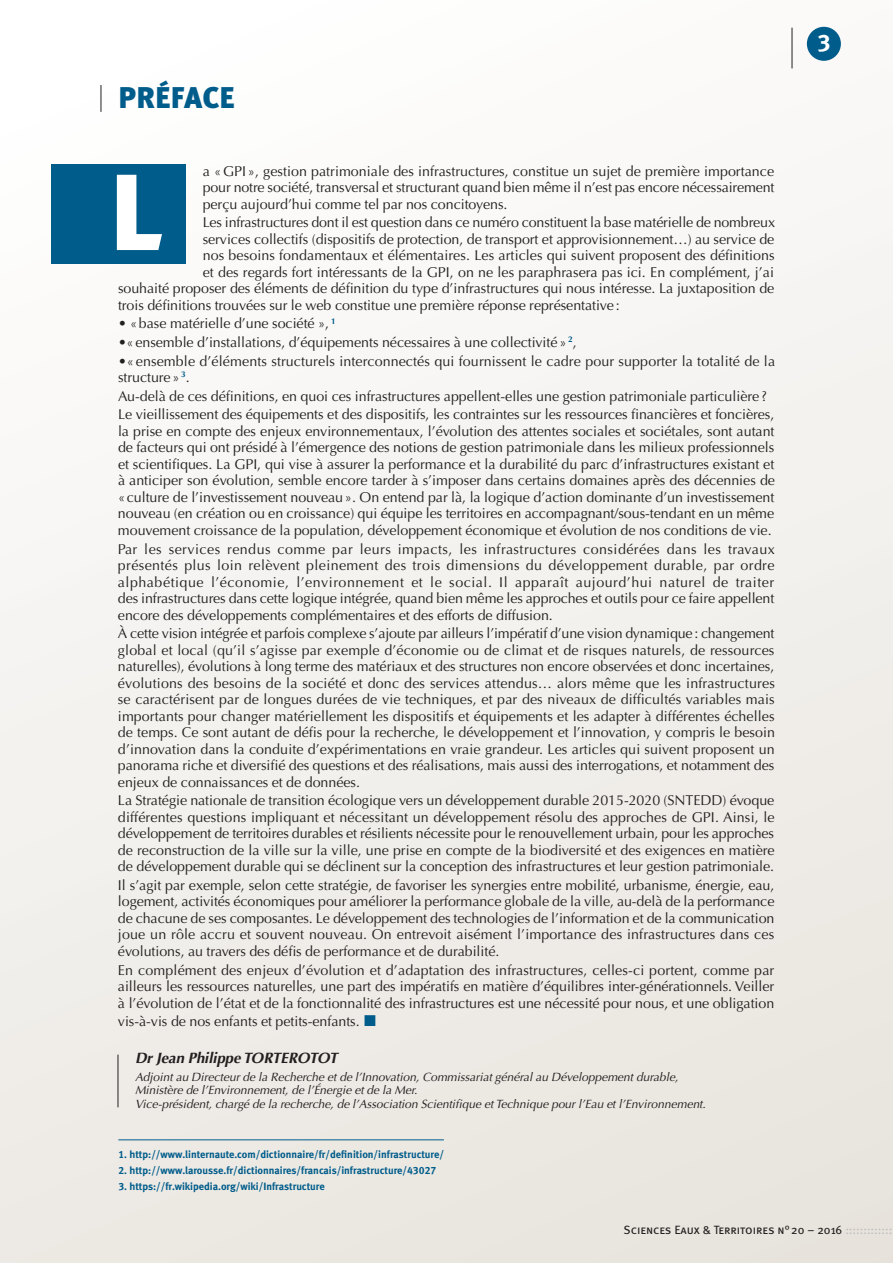
<style>
.page{position:relative;width:893px;height:1263px;background:#fff}
.page>*{position:absolute;margin:0;border:0;box-sizing:border-box;transform-origin:0 0}
.t1{font:900 108px "Meta OT";color:#fff}
.t2{font:900 30px "Meta OT";letter-spacing:.01em;color:#005c8a}
.t3{font:24px "Meta Bold Caps Expert";color:#fff}
.t4{font:italic 700 15px "Optima";letter-spacing:-.005em;color:#231f20}
.t5{font:14.25px/16.5px "Optima";letter-spacing:-.005em;color:#231f20;text-align:justify}
.t6{font:italic 12px/13.5px "Optima";letter-spacing:-.005em;color:#231f20}
.t7{font:12px "Meta Book Caps";color:#231f20}
.t8{font:10.5px "Meta Bold LF";color:#005c8a}
.s1{color:#bcbdc0}
</style>
<div class="page">
<div style="left:0;top:0;width:893px;height:1263px;background:linear-gradient(to bottom,#fdfdfc,#e9e6e0)"></div>
<div style="left:51px;top:165px;width:135px;height:99px;background:#005c8a"></div>
<svg style="left:101px;top:85px;width:1px;height:27px"></svg>
<hr style="left:118px;top:1139px;width:326px;height:1px;background:#005c8a">
<hr style="left:118px;top:1054px;width:1px;height:53px;background:#231f20">
<div style="left:807px;top:27px;width:34px;height:34px;background:#005c8a;border-radius:50%"></div>
<hr style="left:792px;top:28px;width:1px;height:40px;background:#231f20">
<svg style="left:365px;top:1014px;width:10px;height:11px"></svg>
<h2 class="t2" style="left:118px;top:79px;width:118px">PRÉFACE</h2>
<p class="t5" style="left:203px;top:163px;width:573px">a «GPI », gestion patrimoniale des infrastructures, constitue un sujet de première importance pour notre société, transversal et structurant quand bien même il n’est pas encore nécessairement perçu aujourd’hui comme tel par nos concitoyens.</p>
<p class="t5" style="left:203px;top:214px;width:574px">Les infrastructures dont il est question dans ce numéro constituent la base matérielle de nombreux</p>
<p class="t5" style="left:203px;top:231px;width:573px">services collectifs (dispositifs de protection, de transport et approvisionnement…) au service de</p>
<p class="t5" style="left:203px;top:247px;width:574px">nos besoins fondamentaux et élémentaires. Les articles qui suivent proposent des définitions</p>
<p class="t5" style="left:203px;top:264px;width:573px">et des regards fort intéressants de la GPI, on ne les paraphrasera pas ici. En complément, j’ai</p>
<p class="t5" style="left:118px;top:280px;width:658px">souhaité proposer des éléments de définition du type d’infrastructures qui nous intéresse. La juxtaposition de</p>
<p class="t5" style="left:118px;top:297px;width:503px">trois définitions trouvées sur le web constitue une première réponse représentative :</p>
<p class="t5" style="left:118px;top:315px;width:219px">• «base matérielle d’une société », <sup>1</sup></p>
<p class="t5" style="left:118px;top:334px;width:460px">•«ensemble d’installations, d’équipements nécessaires à une collectivité » <sup>2</sup>,</p>
<p class="t5" style="left:118px;top:353px;width:659px">•« ensemble d’éléments structurels interconnectés qui fournissent le cadre pour supporter la totalité de la structure» <sup>3</sup>.</p>
<p class="t5" style="left:118px;top:387px;width:658px;line-height:18.6px">Au-delà de ces définitions, en quoi ces infrastructures appellent-elles une gestion patrimoniale particulière ?<br>Le vieillissement des équipements et des dispositifs, les contraintes sur les ressources financières et foncières,</p>
<p class="t5" style="left:118px;top:423px;width:658px">la prise en compte des enjeux environnementaux, l’évolution des attentes sociales et sociétales, sont autant de facteurs qui ont présidé à l’émergence des notions de gestion patrimoniale dans les milieux professionnels et scientifiques. La GPI, qui vise à assurer la performance et la durabilité du parc d’infrastructures existant et à anticiper son évolution, semble encore tarder à s’imposer dans certains domaines après des décennies de «culture de l’investissement nouveau». On entend par là, la logique d’action dominante d’un investissement nouveau (en création ou en croissance) qui équipe les territoires en accompagnant/sous-tendant en un même mouvement croissance de la population, développement économique et évolution de nos conditions de vie.</p>
<p class="t5" style="left:118px;top:541px;width:658px">Par les services rendus comme par leurs impacts, les infrastructures considérées dans les travaux présentés plus loin relèvent pleinement des trois dimensions du développement durable, par ordre alphabétique l’économie, l’environnement et le social. Il apparaît aujourd’hui naturel de traiter des infrastructures dans cette logique intégrée, quand bien même les approches et outils pour ce faire appellent encore des développements complémentaires et des efforts de diffusion.</p>
<p class="t5" style="left:118px;top:625px;width:658px">À cette vision intégrée et parfois complexe s’ajoute par ailleurs l’impératif d’une vision dynamique: changement global et local (qu’il s’agisse par exemple d’économie ou de climat et de risques naturels, de ressources naturelles), évolutions à long terme des matériaux et des structures non encore observées et donc incertaines, évolutions des besoins de la société et donc des services attendus… alors même que les infrastructures se caractérisent par de longues durées de vie techniques, et par des niveaux de difficultés variables mais importants pour changer matériellement les dispositifs et équipements et les adapter à différentes échelles de temps. Ce sont autant de défis pour la recherche, le développement et l’innovation, y compris le besoin d’innovation dans la conduite d’expérimentations en vraie grandeur. Les articles qui suivent proposent un panorama riche et diversifié des questions et des réalisations, mais aussi des interrogations, et notamment des enjeux de connaissances et de données.</p>
<p class="t5" style="left:118px;top:792px;width:658px">La Stratégie nationale de transition écologique vers un développement durable 2015-2020 (SNTEDD) évoque différentes questions impliquant et nécessitant un développement résolu des approches de GPI. Ainsi, le développement de territoires durables et résilients nécessite pour le renouvellement urbain, pour les approches de reconstruction de la ville sur la ville, une prise en compte de la biodiversité et des exigences en matière de développement durable qui se déclinent sur la conception des infrastructures et leur gestion patrimoniale.</p>
<p class="t5" style="left:118px;top:877px;width:658px">Il s’agit par exemple, selon cette stratégie, de favoriser les synergies entre mobilité, urbanisme, énergie, eau, logement, activités économiques pour améliorer la performance globale de la ville, au-delà de la performance de chacune de ses composantes. Le développement des technologies de l’information et de la communication joue un rôle accru et souvent nouveau. On entrevoit aisément l’importance des infrastructures dans ces évolutions, au travers des défis de performance et de durabilité.</p>
<p class="t5" style="left:118px;top:962px;width:658px">En complément des enjeux d’évolution et d’adaptation des infrastructures, celles-ci portent, comme par ailleurs les ressources naturelles, une part des impératifs en matière d’équilibres inter-générationnels. Veiller à l’évolution de l’état et de la fonctionnalité des infrastructures est une nécessité pour nous, et une obligation</p>
<p class="t5" style="left:118px;top:1013px;width:243px">vis-à-vis de nos enfants et petits-enfants.</p>
<p class="t4" style="left:135px;top:1049px;width:204px">Dr Jean Philippe TORTEROTOT</p>
<p class="t6" style="left:135px;top:1070px;width:572px">Adjoint au Directeur de la Recherche et de l’Innovation, Commissariat général au Développement durable,<br>Ministère de l’Environnement, de l’Énergie et de la Mer.<br>Vice-président, chargé de la recherche, de l’Association Scientifique et Technique pour l’Eau et l’Environnement.</p>
<h1 class="t1" style="left:110px;top:145px;width:54px">L</h1>
<p class="t8" style="left:118px;top:1148px;width:327px">1. http://www.linternaute.com/dictionnaire/fr/definition/infrastructure/</p>
<p class="t8" style="left:118px;top:1164px;width:320px">2. http://www.larousse.fr/dictionnaires/francais/infrastructure/43027</p>
<p class="t8" style="left:118px;top:1180px;width:208px">3. https://fr.wikipedia.org/wiki/Infrastructure</p>
<h3 class="t3" style="left:818px;top:28px;width:14px">3</h3>
<p class="t7" style="left:624px;top:1223px;width:270px">Sciences Eaux &amp; Territoires n°20 – 2016 <span class="s1">:::::::::::::</span></p>
</div>
